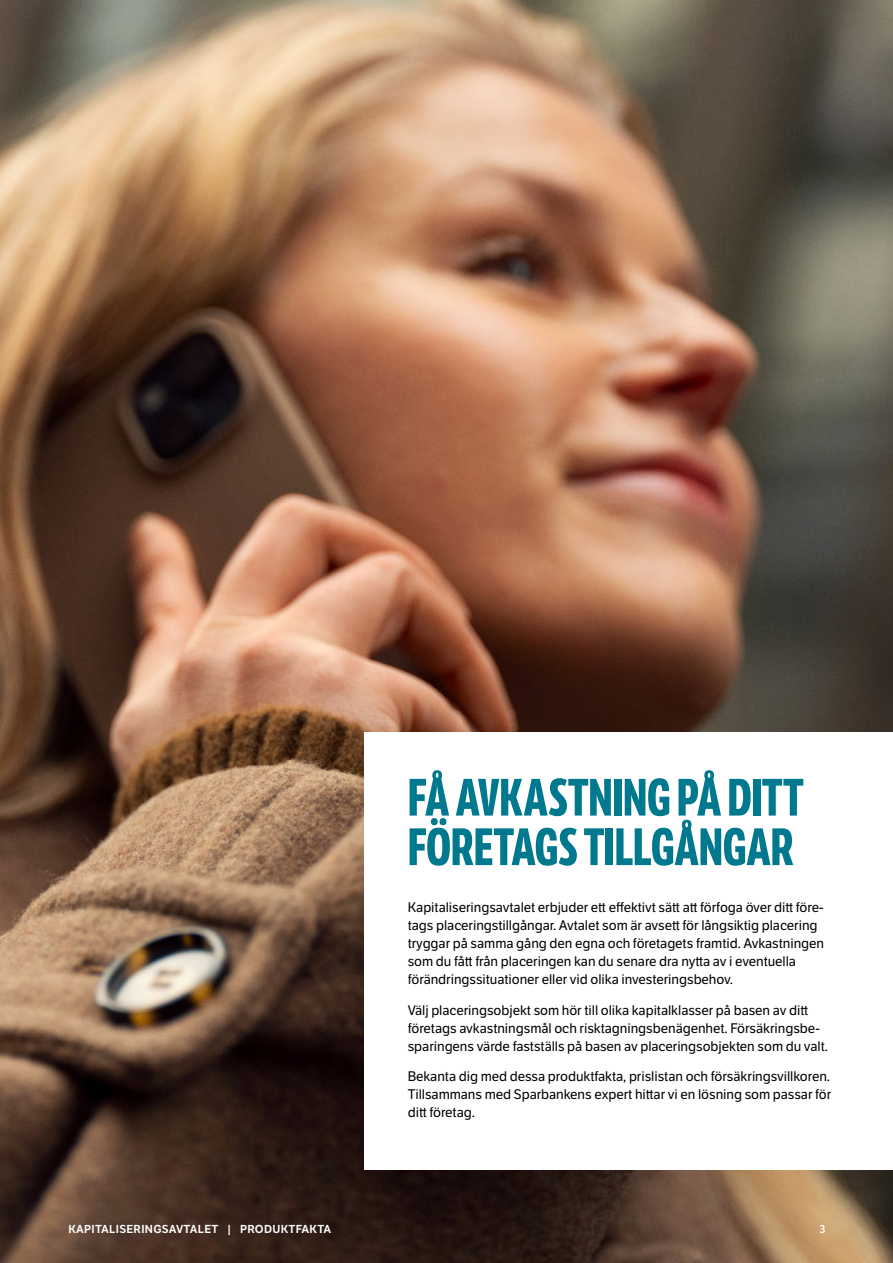
<style>
.page{position:relative;width:893px;height:1263px;background:#fff}
.page>*{position:absolute;margin:0;border:0;box-sizing:border-box;transform-origin:0 0}
.H2_-_Otsikko_M{font:700 51px/49.5px "LFT Etica Compressed";letter-spacing:-.005em;color:#00798f}
.P_-_Leipäteksti_M__ei_grid{font:13.5px/18px "LFT Etica";letter-spacing:-.005em;color:#000}
.t1{font:11.25px "LFT Etica SB";letter-spacing:.025em;color:#fff}
</style>
<div class="page">
<img style="left:0;top:0;width:893px;height:1263px">
<div style="left:364px;top:733px;width:529px;height:437px;background:#fff"></div>
<h2 class="H2_-_Otsikko_M" style="left:408px;top:774px;width:397px">FÅ AVKASTNING PÅ DITT<br>FÖRETAGS TILLGÅNGAR</h2>
<p class="P_-_Leipäteksti_M__ei_grid" style="left:408px;top:898px;width:418px">Kapitaliseringsavtalet erbjuder ett effektivt sätt att förfoga över ditt före&shy;tags placeringstillgångar. Avtalet som är avsett för långsiktig placering tryggar på samma gång den egna och företagets framtid. Avkastningen som du fått från placeringen kan du senare dra nytta av i eventuella förändringssituationer eller vid olika investeringsbehov.</p>
<p class="P_-_Leipäteksti_M__ei_grid" style="left:408px;top:1001px;width:422px">Välj placeringsobjekt som hör till olika kapitalklasser på basen av ditt företags avkastningsmål och risktagningsbenägenhet. Försäkringsbe&shy;sparingens värde fastställs på basen av placeringsobjekten som du valt.</p>
<p class="P_-_Leipäteksti_M__ei_grid" style="left:408px;top:1068px;width:425px;text-align:justify">Bekanta dig med dessa produktfakta, prislistan och försäkringsvillkoren.<br>Tillsammans med Sparbankens expert hittar vi en lösning som passar för ditt företag.</p>
<p class="t1" style="left:68px;top:1222px;width:264px">KAPITALISERINGSAVTALET | PRODUKTFAKTA</p>
<p class="t1" style="left:820px;top:1222px;width:8px">3</p>
</div>
